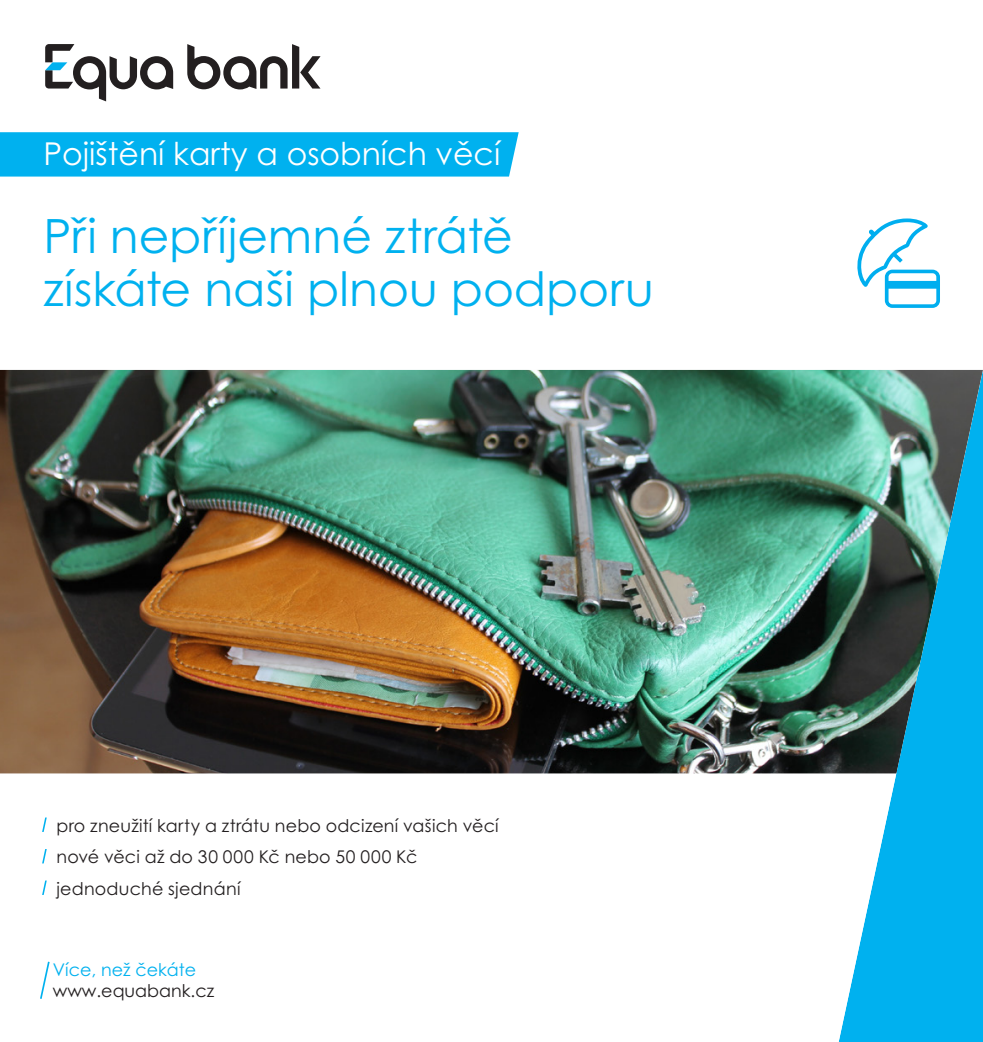
<style>
.page{position:relative;width:983px;height:1042px;background:#fff}
.page>*{position:absolute;margin:0;border:0;box-sizing:border-box;transform-origin:0 0}
.t1{font:47.25px/52.5px "Century Gothic Pro";color:#00b1ef}
.t2{font:31.5px "Century Gothic Pro";color:#fff}
.t3{font:17.5px "Century Gothic Pro";letter-spacing:.01em;color:#231f20}
.t4{font:17.5px "Century Gothic Pro";color:#00b1ef}
</style>
<div class="page">
<img style="left:0;top:370px;width:813px;height:403px">
<svg style="left:42px;top:817px;width:5px;height:15px"></svg>
<svg style="left:42px;top:849px;width:5px;height:14px"></svg>
<svg style="left:42px;top:880px;width:5px;height:15px"></svg>
<svg style="left:40px;top:961px;width:10px;height:38px"></svg>
<svg style="left:857px;top:218px;width:82px;height:90px"></svg>
<div style="left:0;top:132px;width:518px;height:45px;background:#00b1ef"></div>
<svg style="left:187px;top:44px;width:133px;height:45px"></svg>
<svg style="left:45px;top:44px;width:128px;height:57px"></svg>
<svg style="left:813px;top:369px;width:169px;height:673px;background:#439eb3"></svg>
<p class="t2" style="left:44px;top:134px;width:458px">Pojištění karty a osobních věcí</p>
<p class="t1" style="left:44px;top:209px;width:611px">Při nepříjemné ztrátě získáte naši plnou podporu</p>
<p class="t3" style="left:56px;top:815px;width:443px">pro zneužití karty a ztrátu nebo odcizení vašich věcí</p>
<p class="t3" style="left:56px;top:846px;width:362px">nové věci až do 30 000 Kč nebo 50 000 Kč</p>
<p class="t3" style="left:56px;top:878px;width:185px">jednoduché sjednání</p>
<p class="t4" style="left:53px;top:959px;width:145px">Více, než čekáte</p>
<p class="t3" style="left:53px;top:980px;width:163px">www.equabank.cz</p>
</div>
